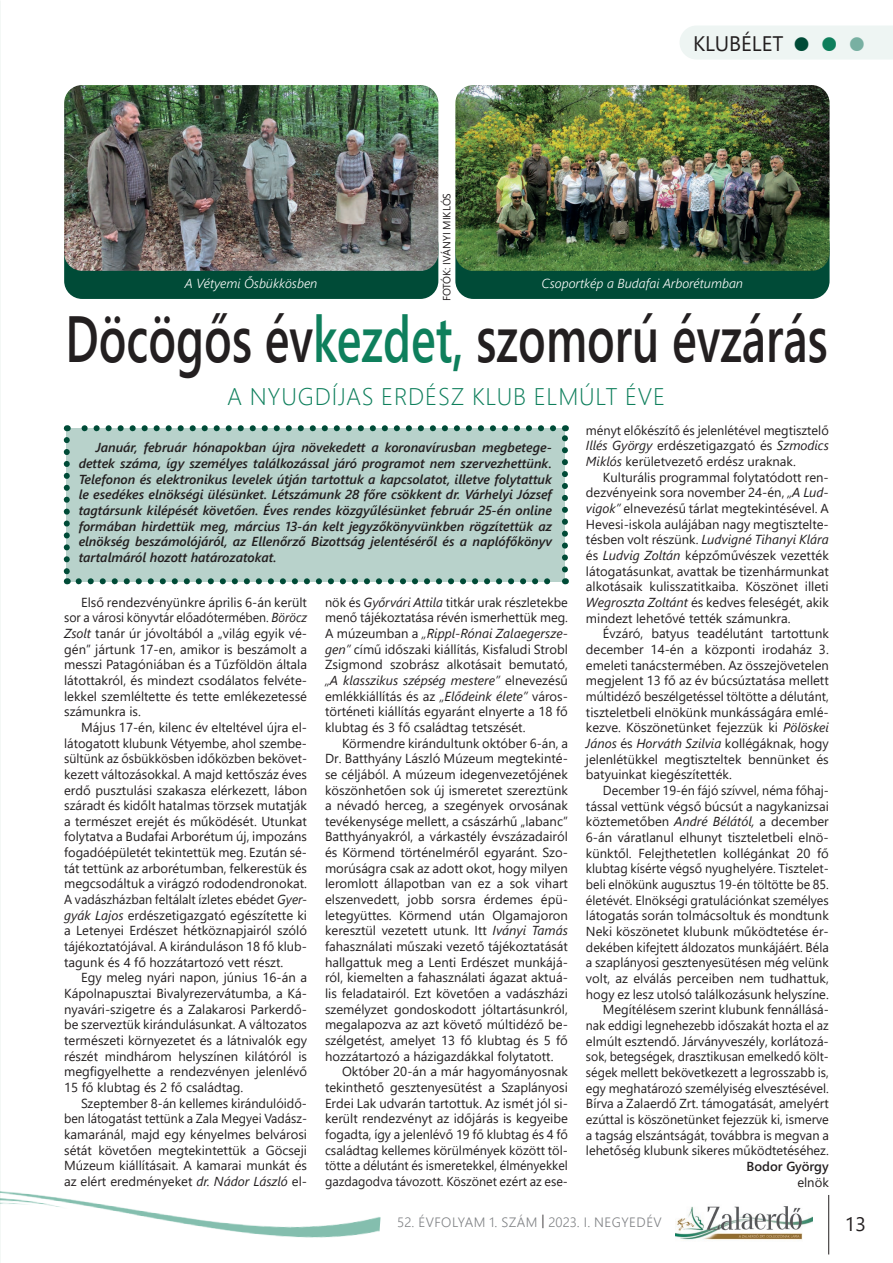
<style>
.page{position:relative;width:893px;height:1263px;background:#fff}
.page>*{position:absolute;margin:0;border:0;box-sizing:border-box;transform-origin:0 0}
.t1{font:600 65.1px "Segoe UI";color:#231f20;scale:.71 1}
.t2{font:300 24px "Segoe UI";letter-spacing:.035em;color:#0e7f5c}
.t3{font:21px "Segoe UI";color:#231f20}
.t4{font:19.5px "Segoe UI";color:#231f20}
.t5{font:300 13.5px "Segoe UI";letter-spacing:.035em;color:#808285}
.t6{font:13.05px/15.6px "Segoe UI";color:#231f20;text-align:justify}
.t7{font:13.05px/15.6px "Segoe UI";color:#231f20;text-align:right;scale:.96 1}
.t8{font:italic 600 13.05px/15.6px "Segoe UI";color:#231f20;text-align:justify}
.t9{font:italic 300 13.05px "Segoe UI";color:#fff}
.t10{font:600 13.05px "Segoe UI";color:#231f20}
.t11{font:10.5px "Segoe UI";color:#231f20}
.s1{font-size:31.5px;color:#004b37}
.s2{font-size:31.5px;color:#0e7f5c}
.s3{font-size:31.5px;color:#78b0a2}
.s4{color:#0e7f5c}
.s5{font-style:italic}
.s6{color:#231f20}
</style>
<div class="page">
<hr style="left:828px;top:1195px;width:1px;height:59px;background:#231f20">
<img style="left:675px;top:1206px;width:137px;height:34px">
<img style="left:0;top:1172px;width:381px;height:91px">
<div style="left:680px;top:26px;width:213px;height:33px;background:#eef5f3"></div>
<div style="left:67px;top:428px;width:498px;height:153px;background:#b8d2cb"></div>
<svg style="left:79px;top:578px;width:480px;height:6px"></svg>
<svg style="left:64px;top:440px;width:6px;height:144px"></svg>
<svg style="left:562px;top:425px;width:6px;height:144px"></svg>
<svg style="left:67px;top:425px;width:486px;height:6px"></svg>
<div style="left:64px;top:227px;width:374px;height:72px;background:#004b37;border-radius:18px"></div>
<div style="left:455px;top:227px;width:375px;height:72px;background:#004b37;border-radius:18px"></div>
<img style="left:64px;top:85px;width:374px;height:186px">
<img style="left:455px;top:85px;width:375px;height:186px">
<h3 class="t3" style="left:693px;top:24px;width:175px">KLUBÉLET <span class="s1">●</span> <span class="s2">●</span> <span class="s3">●</span></h3>
<p class="t11" style="left:437px;top:301px;width:110px;rotate:-90deg">FOTÓK: IVÁNYI MIKLÓS</p>
<p class="t9" style="left:185px;top:272px;width:134px">A Vétyemi Ősbükkösben</p>
<p class="t9" style="left:541px;top:272px;width:203px">Csoportkép a Budafai Arborétumban</p>
<h1 class="t1" style="left:66px;top:278px;width:1075px">Döcögős év<span class="s4">kezdet,</span> szomorú évzárás</h1>
<h2 class="t2" style="left:227px;top:374px;width:439px">A NYUGDÍJAS ERDÉSZ KLUB ELMÚLT ÉVE</h2>
<p class="t8" style="left:79px;top:438px;width:475px;text-indent:17px">Január, február hónapokban újra növekedett a koronavírusban megbetege&shy;dettek száma, így személyes találkozással járó programot nem szervezhettünk.<br>Telefonon és elektronikus levelek útján tartottuk a kapcsolatot, illetve folytattuk le esedékes elnökségi ülésünket. Létszámunk 28 főre csökkent dr. Várhelyi József tagtársunk kilépését követően. Éves rendes közgyűlésünket február 25-én online formában hirdettük meg, március 13-án kelt jegyzőkönyvünkben rögzítettük az elnökség beszámolójáról, az Ellenőrző Bizottság jelentéséről és a naplófőkönyv tartalmáról hozott határozatokat.</p>
<p class="t6" style="left:586px;top:421px;width:244px">ményt előkészítő és jelenlétével megtisztelő <span class="s5">Illés György</span> erdészetigazgató és <span class="s5">Szmodics Miklós</span> kerületvezető erdész uraknak.</p>
<p class="t6" style="left:586px;top:468px;width:244px;text-indent:17px">Kulturális programmal folytatódott ren&shy;dezvényeink sora november 24-én, <span class="s5">„A Lud&shy;vigok”</span> elnevezésű tárlat megtekintésével. A Hevesi-iskola aulájában nagy megtisztelte&shy;tésben volt részünk. <span class="s5">Ludvigné Tihanyi Klára </span>és <span class="s5">Ludvig Zoltán</span> képzőművészek vezették látogatásunkat, avattak be tizenhármunkat alkotásaik kulisszatitkaiba. Köszönet illeti <span class="s5">Wegroszta Zoltánt</span> és kedves feleségét, akik mindezt lehetővé tették számunkra.</p>
<p class="t6" style="left:586px;top:625px;width:244px;text-indent:17px">Évzáró, batyus teadélutánt tartottunk december 14-én a központi irodaház 3. emeleti tanácstermében. Az összejövetelen megjelent 13 fő az év búcsúztatása mellett múltidéző beszélgetéssel töltötte a délutánt, tiszteletbeli elnökünk munkásságára emlé&shy;kezve. Köszönetünket fejezzük ki <span class="s5">Pölöskei János</span> és <span class="s5">Horváth Szilvia</span> kollégáknak, hogy jelenlétükkel megtiszteltek bennünket és batyuinkat kiegészítették.</p>
<p class="t7" style="left:586px;top:781px;width:255px">December 19-én fájó szívvel, néma főhaj&shy;tással vettünk végső búcsút a nagykanizsai köztemetőben <span class="s5">André Bélától,</span> a december 6-án váratlanul elhunyt tiszteletbeli elnö&shy;künktől. Felejthetetlen kollégánkat 20 fő klubtag kísérte végső nyughelyére. Tisztelet&shy;beli elnökünk augusztus 19-én töltötte be 85. életévét. Elnökségi gratulációnkat személyes látogatás során tolmácsoltuk és mondtunk Neki köszönetet klubunk működtetése ér&shy;dekében kifejtett áldozatos munkájáért. Béla a szaplányosi gesztenyesütésen még velünk volt, az elválás perceiben nem tudhattuk, hogy ez lesz utolsó találkozásunk helyszíne.<br>Megítélésem szerint klubunk fennállásá&shy;nak eddigi legnehezebb időszakát hozta el az elmúlt esztendő. Járványveszély, korlátozá&shy;sok, betegségek, drasztikusan emelkedő költ&shy;ségek mellett bekövetkezett a legrosszabb is, egy meghatározó személyiség elvesztésével.<br>Bírva a Zalaerdő Zrt. támogatását, amelyért ezúttal is köszönetünket fejezzük ki, ismerve a tagság elszántságát, továbbra is megvan a lehetőség klubunk sikeres működtetéséhez.</p>
<p class="t10" style="left:747px;top:1154px;width:84px">Bodor György</p>
<p class="t6" style="left:797px;top:1173px;width:33px">elnök</p>
<p class="t6" style="left:64px;top:593px;width:244px;text-indent:17px">Első rendezvényünkre április 6-án került sor a városi könyvtár előadótermében. <span class="s5">Böröcz Zsolt</span> tanár úr jóvoltából a „világ egyik vé&shy;gén” jártunk 17-en, amikor is beszámolt a messzi Patagóniában és a Tűzföldön általa látottakról, és mindezt csodálatos felvéte&shy;lekkel szemléltette és tette emlékezetessé számunkra is.</p>
<p class="t6" style="left:64px;top:718px;width:244px;text-indent:17px">Május 17-én, kilenc év elteltével újra el&shy;látogatott klubunk Vétyembe, ahol szembe&shy;sültünk az ősbükkösben időközben bekövet&shy;kezett változásokkal. A majd kettőszáz éves erdő pusztulási szakasza elérkezett, lábon száradt és kidőlt hatalmas törzsek mutatják a természet erejét és működését. Utunkat folytatva a Budafai Arborétum új, impozáns fogadóépületét tekintettük meg. Ezután sé&shy;tát tettünk az arborétumban, felkerestük és megcsodáltuk a virágzó rododendronokat.<br>A vadászházban feltálalt ízletes ebédet <span class="s5">Gyer&shy;gyák Lajos</span> erdészetigazgató egészítette ki a Letenyei Erdészet hétköznapjairól szóló tájékoztatójával. A kiránduláson 18 fő klub&shy;tagunk és 4 fő hozzátartozó vett részt.</p>
<p class="t6" style="left:64px;top:969px;width:244px;text-indent:17px">Egy meleg nyári napon, június 16-án a Kápolnapusztai Bivalyrezervátumba, a Ká&shy;nyavári-szigetre és a Zalakarosi Parkerdő&shy;be szerveztük kirándulásunkat. A változatos természeti környezetet és a látnivalók egy részét mindhárom helyszínen kilátóról is megfigyelhette a rendezvényen jelenlévő 15 fő klubtag és 2 fő családtag.</p>
<p class="t6" style="left:64px;top:1094px;width:244px;text-indent:17px">Szeptember 8-án kellemes kirándulóidő&shy;ben látogatást tettünk a Zala Megyei Vadász&shy;kamaránál, majd egy kényelmes belvárosi sétát követően megtekintettük a Göcseji Múzeum kiállításait. A kamarai munkát és az elért eredményeket <span class="s5">dr. Nádor László</span> el-</p>
<p class="t6" style="left:325px;top:593px;width:244px">nök és <span class="s5">Győrvári Attila</span> titkár urak részletekbe menő tájékoztatása révén ismerhettük meg.<br>A múzeumban a <span class="s5">„Rippl-Rónai Zalaegersze&shy;gen”</span> című időszaki kiállítás, Kisfaludi Strobl Zsigmond szobrász alkotásait bemutató, <span class="s5">„A klasszikus szépség mestere”</span> elnevezésű emlékkiállítás és az <span class="s5">„Elődeink élete”</span> város&shy;történeti kiállítás egyaránt elnyerte a 18 fő klubtag és 3 fő családtag tetszését.</p>
<p class="t6" style="left:325px;top:734px;width:244px;text-indent:17px">Körmendre kirándultunk október 6-án, a Dr. Batthyány László Múzeum megtekinté&shy;se céljából. A múzeum idegenvezetőjének köszönhetően sok új ismeretet szereztünk a névadó herceg, a szegények orvosának tevékenysége mellett, a császárhű „labanc” Batthyányakról, a várkastély évszázadairól és Körmend történelméről egyaránt. Szo&shy;morúságra csak az adott okot, hogy milyen leromlott állapotban van ez a sok vihart elszenvedett, jobb sorsra érdemes épü&shy;letegyüttes. Körmend után Olgamajoron keresztül vezetett utunk. Itt <span class="s5">Iványi Tamás </span>fahasználati műszaki vezető tájékoztatását hallgattuk meg a Lenti Erdészet munkájá&shy;ról, kiemelten a fahasználati ágazat aktuá&shy;lis feladatairól. Ezt követően a vadászházi személyzet gondoskodott jóltartásunkról, megalapozva az azt követő múltidéző be&shy;szélgetést, amelyet 13 fő klubtag és 5 fő hozzátartozó a házigazdákkal folytatott.</p>
<p class="t6" style="left:325px;top:1063px;width:244px;text-indent:17px">Október 20-án a már hagyományosnak tekinthető gesztenyesütést a Szaplányosi Erdei Lak udvarán tartottuk. Az ismét jól si&shy;került rendezvényt az időjárás is kegyeibe fogadta, így a jelenlévő 19 fő klubtag és 4 fő családtag kellemes körülmények között töl&shy;tötte a délutánt és ismeretekkel, élményekkel gazdagodva távozott. Köszönet ezért az ese-</p>
<p class="t5" style="left:397px;top:1209px;width:266px">52. ÉVFOLYAM 1. SZÁM <span class="s6">|</span> 2023. I. NEGYEDÉV</p>
<h3 class="t4" style="left:845px;top:1206px;width:23px">13</h3>
</div>
